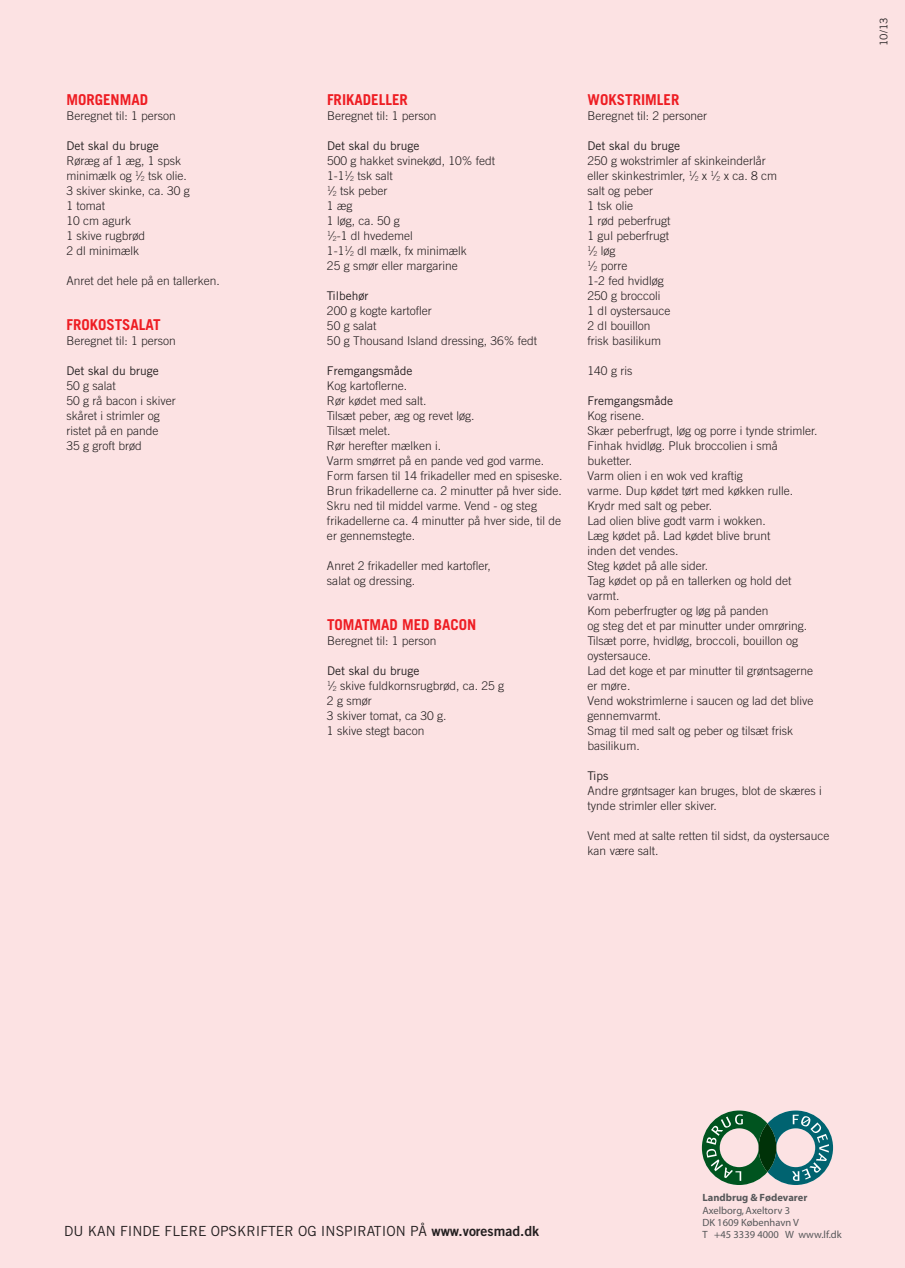
<style>
.page{position:relative;width:905px;height:1268px;background:#fff}
.page>*{position:absolute;margin:0;border:0;box-sizing:border-box;transform-origin:0 0}
.t1{font:700 15px "Trade Gothic";color:#ee1d23}
.t2{font:13.95px "Trade Gothic";color:#231f20}
.t3{font:300 12px/15px "Trade Gothic";color:#231f20}
.t4{font:12px "Trade Gothic";color:#231f20}
.t5{font:10.5px/12px "Myriad";color:#57585a}
.t6{font:700 10.5px "Myriad";color:#57585a}
.t7{font:10.5px "Trade Gothic";color:#231f20}
.s1{font-weight:400}
.s2{font-size:6.9px}
.s3{font-family:"Trade Gothic Bold Two"}
</style>
<div class="page">
<div style="left:0;top:0;width:904px;height:1267px;background:#fce2e3"></div>
<svg style="left:701px;top:1110px;width:131px;height:74px"></svg>
<p class="t1" style="left:66px;top:90px;width:83px">MORGENMAD</p>
<p class="t3" style="left:66px;top:108px;width:111px">Beregnet til: 1 person</p>
<p class="t4" style="left:66px;top:138px;width:94px">Det skal du bruge</p>
<p class="t3" style="left:66px;top:153px;width:125px">Røræg af 1 æg, 1 spsk minimælk og <sup>1</sup>⁄<sub>2</sub> tsk olie.<br>3 skiver skinke, ca. 30 g<br>1 tomat<br>10 cm agurk<br>1 skive rugbrød<br>2 dl minimælk</p>
<p class="t3" style="left:66px;top:273px;width:155px">Anret det hele på en tallerken.</p>
<p class="t1" style="left:66px;top:315px;width:96px">FROKOSTSALAT</p>
<p class="t3" style="left:66px;top:333px;width:111px">Beregnet til: 1 person</p>
<p class="t4" style="left:66px;top:363px;width:94px">Det skal du bruge</p>
<p class="t3" style="left:66px;top:378px;width:111px">50 g salat<br>50 g rå bacon i skiver skåret i strimler og ristet på en pande<br>35 g groft brød</p>
<p class="t1" style="left:327px;top:90px;width:82px">FRIKADELLER</p>
<p class="t3" style="left:327px;top:108px;width:111px">Beregnet til: 1 person</p>
<p class="t4" style="left:327px;top:138px;width:94px">Det skal du bruge</p>
<p class="t3" style="left:327px;top:153px;width:170px">500 g hakket svinekød, 10% fedt<br>1-1<sup>1</sup>⁄<sub>2</sub> tsk salt<br><sup>1</sup>⁄<sub>2</sub> tsk peber<br>1 æg<br>1 løg, ca. 50 g<br><sup>1</sup>⁄<sub>2</sub>-1 dl hvedemel<br>1-1<sup>1</sup>⁄<sub>2</sub> dl mælk, fx minimælk<br>25 g smør eller margarine</p>
<p class="t4" style="left:327px;top:288px;width:43px">Tilbehør</p>
<p class="t3" style="left:327px;top:303px;width:212px">200 g kogte kartofler<br>50 g salat<br>50 g Thousand Island dressing, 36% fedt</p>
<p class="t4" style="left:327px;top:363px;width:87px">Fremgangsmåde</p>
<p class="t3" style="left:327px;top:378px;width:237px">Kog kartoflerne.<br>Rør kødet med salt.<br>Tilsæt peber, æg og revet løg.<br>Tilsæt melet.<br>Rør herefter mælken i.<br>Varm smørret på en pande ved god varme.<br>Form farsen til 14 frikadeller med en spiseske.<br>Brun frikadellerne ca. 2 minutter på hver side.<br>Skru ned til middel varme. Vend - og steg frikadellerne ca. 4 minutter på hver side, til de er gennemstegte.</p>
<p class="t3" style="left:327px;top:558px;width:165px">Anret 2 frikadeller med kartofler, salat og dressing.</p>
<p class="t1" style="left:327px;top:615px;width:151px">TOMATMAD MED BACON</p>
<p class="t3" style="left:327px;top:633px;width:111px">Beregnet til: 1 person</p>
<p class="t3" style="left:327px;top:663px;width:179px"><span class="s1">Det skal du bruge<br></span><sup>1</sup>⁄<span class="s2">2</span> skive fuldkornsrugbrød, ca. 25 g<br>2 g smør<br>3 skiver tomat, ca 30 g.<br>1 skive stegt bacon</p>
<p class="t1" style="left:587px;top:90px;width:93px">WOKSTRIMLER</p>
<p class="t3" style="left:587px;top:108px;width:121px">Beregnet til: 2 personer</p>
<p class="t4" style="left:587px;top:138px;width:94px">Det skal du bruge</p>
<p class="t3" style="left:587px;top:153px;width:191px">250 g wokstrimler af skinkeinderlår eller skinkestrimler, <sup>1</sup>⁄<sub>2</sub> x <sup>1</sup>⁄<sub>2</sub> x ca. 8 cm salt og peber<br>1 tsk olie<br>1 rød peberfrugt<br>1 gul peberfrugt<br><sup>1</sup>⁄<sub>2</sub> løg<br><sup>1</sup>⁄<sub>2</sub> porre<br>1-2 fed hvidløg<br>250 g broccoli<br>1 dl oystersauce<br>2 dl bouillon<br>frisk basilikum</p>
<p class="t3" style="left:587px;top:363px;width:46px">140 g ris</p>
<p class="t4" style="left:587px;top:393px;width:87px">Fremgangsmåde</p>
<p class="t3" style="left:587px;top:408px;width:231px">Kog risene.<br>Skær peberfrugt, løg og porre i tynde strimler.<br>Finhak hvidløg. Pluk broccolien i små buketter.<br>Varm olien i en wok ved kraftig<br>varme. Dup kødet tørt med køkken rulle.<br>Krydr med salt og peber.<br>Lad olien blive godt varm i wokken.<br>Læg kødet på. Lad kødet blive brunt<br>inden det vendes.<br>Steg kødet på alle sider.<br>Tag kødet op på en tallerken og hold det varmt.<br>Kom peberfrugter og løg på panden<br>og steg det et par minutter under omrøring.<br>Tilsæt porre, hvidløg, broccoli, bouillon og oystersauce.<br>Lad det koge et par minutter til grøntsagerne er møre.<br>Vend wokstrimlerne i saucen og lad det blive gennemvarmt.<br>Smag til med salt og peber og tilsæt frisk basilikum.</p>
<p class="t4" style="left:587px;top:768px;width:22px">Tips</p>
<p class="t3" style="left:587px;top:783px;width:236px">Andre grøntsager kan bruges, blot de skæres i tynde strimler eller skiver.</p>
<p class="t3" style="left:587px;top:828px;width:243px">Vent med at salte retten til sidst, da oystersauce kan være salt.</p>
<p class="t7" style="left:876px;top:46px;width:30px;rotate:-90deg">10/13</p>
<p class="t2" style="left:64px;top:1223px;width:476px">DU KAN FINDE FLERE OPSKRIFTER OG INSPIRATION PÅ <span class="s3">www.voresmad.dk</span></p>
<p class="t6" style="left:702px;top:1192px;width:106px">Landbrug &amp; Fødevarer</p>
<p class="t5" style="left:702px;top:1204px;width:141px">Axelborg, Axeltorv 3<br>DK 1609 København V<br>T +45 3339 4000 W www.lf.dk</p>
</div>
